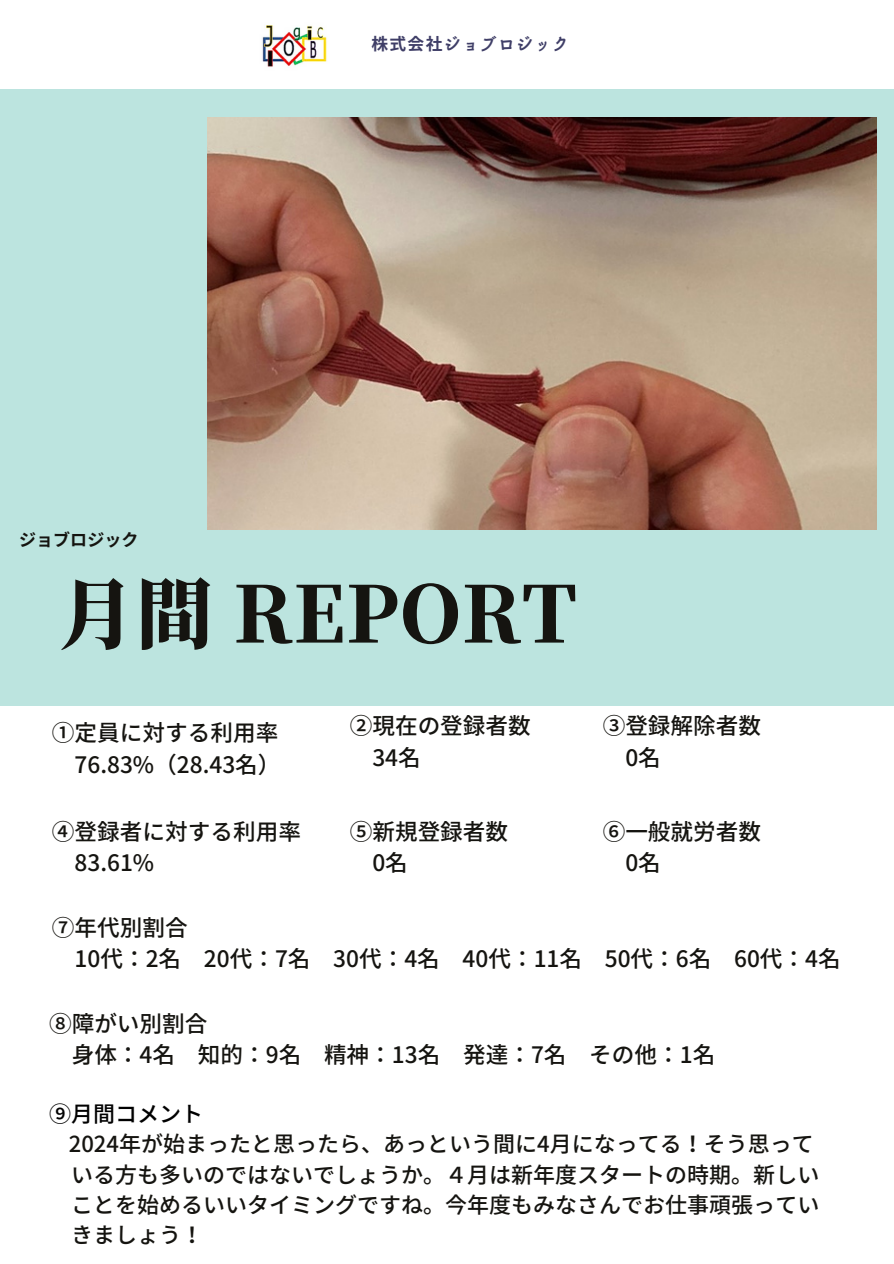
<style>
.page{position:relative;width:894px;height:1264px;background:#fff}
.page>*{position:absolute;margin:0;border:0;box-sizing:border-box;transform-origin:0 0}
.t1{font:800 77.4px "Source Han Serif JP";letter-spacing:.005em;color:#151410}
.t2{font:500 22.65px/31.7px "Noto Sans JP";color:#151410}
.t3{font:500 22.05px/30.3px "Noto Sans JP";color:#151410}
.t4{font:700 16.95px "Noto Sans JP";letter-spacing:.005em;color:#151410}
.t5{font:700 16.8px "irohakaku C";letter-spacing:.08em;color:#3f3e67}
.s1{color:#000}
</style>
<div class="page">
<img style="left:262px;top:25px;width:65px;height:42px">
<div style="left:0;top:89px;width:893px;height:617px;background:#bce4df"></div>
<img style="left:208px;top:117px;width:668px;height:412px">
<h1 class="t4" style="left:19px;top:526px;width:121px">ジョブロジック</h1>
<p class="t5" style="left:371px;top:32px;width:199px">株式会社ジョブロジック</p>
<h1 class="t1" style="left:58px;top:553px;width:520px">月間 REPORT</h1>
<h2 class="t2" style="left:52px;top:715px;width:230px;text-align:right">①定員に対する利用率<br>76.83%（28.43名）</h2>
<h2 class="t2" style="left:372px;top:709px;width:160px;text-indent:-23px">②現在の登録者数<br>34名</h2>
<h2 class="t2" style="left:75px;top:814px;width:228px;text-indent:-23px">④登録者に対する利用率<br>83.61%</h2>
<h2 class="t2" style="left:372px;top:814px;width:137px;text-indent:-23px">⑤新規登録者数<br>0名</h2>
<h2 class="t2" style="left:625px;top:709px;width:137px;text-indent:-23px">③登録解除者数<br>0名</h2>
<h2 class="t2" style="left:625px;top:814px;width:137px;text-indent:-23px">⑥一般就労者数<br>0名</h2>
<h2 class="t2" style="left:75px;top:910px;width:767px;text-indent:-23px">⑦年代別割合<br>10代：2名 20代：7名 30代：4名 40代：11名 50代：6名 60代：4名</h2>
<h2 class="t2" style="left:72px;top:1006px;width:645px;text-indent:-23px">⑧障がい別割合<br>身体：4名 知的：9名 精神：13名 発達：7名 その他：1名</h2>
<p class="t3" style="left:69px;top:1097px;width:751px;text-indent:-20px"><span class="s1">⑨月間コメント<br></span>2024年が始まったと思ったら、あっという間に4月になってる！そう思っている方も多いのではないでしょうか。４月は新年度スタートの時期。新しいことを始めるいいタイミングですね。今年度もみなさんでお仕事頑張っていきましょう！</p>
</div>
